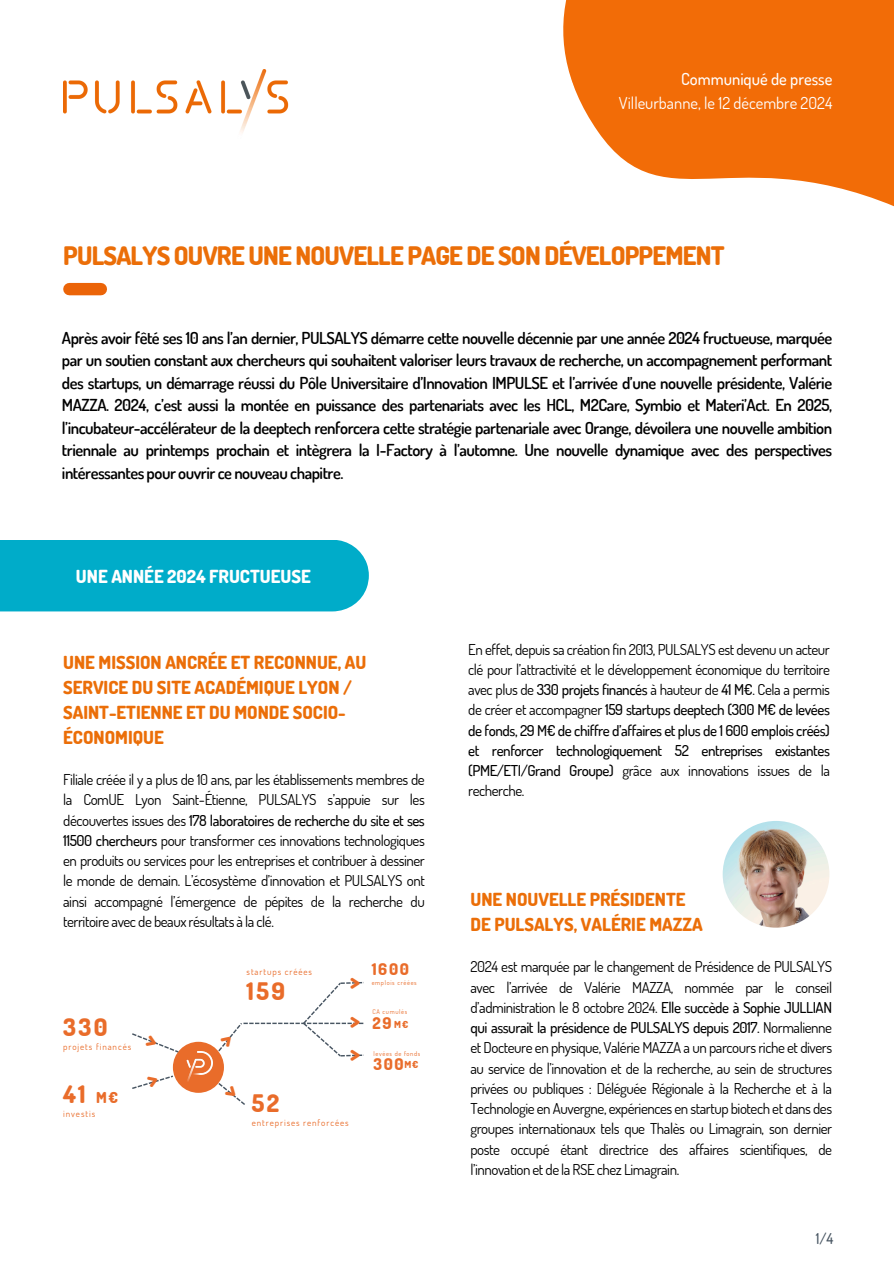
<style>
.page{position:relative;width:894px;height:1264px;background:#fff}
.page>*{position:absolute;margin:0;border:0;box-sizing:border-box;transform-origin:0 0}
.t1{font:800 25.5px "Dosis";letter-spacing:-.03em;color:#eb6e08}
.t2{font:800 24.15px "Dosis";letter-spacing:.1em;color:#e96c2a}
.t3{font:800 18px/24.8px "Dosis";color:#eb6e08}
.t4{font:800 18px "Dosis";color:#fff}
.t5{font:600 16.5px/22.5px "Dosis";letter-spacing:-.03em;color:#000;text-align:justify}
.t6{font:16.5px "Dosis";color:#fff}
.t7{font:500 16.5px "Dosis";color:#fff}
.t8{font:800 16.05px "Dosis";letter-spacing:.1em;color:#e96c2a}
.t9{font:800 15.15px "Dosis";color:#e96c2a}
.t10{font:15px/20.2px "Dosis";letter-spacing:-.03em;color:#000;text-align:justify}
.t11{font:500 15px "Dosis";color:#485562}
.t12{font:800 9.75px "Dosis";color:#e96c2a}
.t13{font:9px "Dosis";letter-spacing:.1em;color:#e96c2a}
.t14{font:6.45px "Dosis";letter-spacing:.1em;color:#e96c2a}
.s1{font-weight:500}
</style>
<div class="page">
<svg style="left:563px;top:0;width:330px;height:206px;fill:#f26c07"></svg>
<img style="left:63px;top:69px;width:226px;height:64px">
<div style="left:69px;top:283px;width:32px;height:12px;background:#eb6408"></div>
<img style="left:722px;top:821px;width:107px;height:106px;border-radius:50%">
<div style="left:0;top:540px;width:369px;height:71px;background:#00acc9"></div>
<div style="left:173px;top:1041px;width:51px;height:51px;background:#e96c2a;border-radius:50%"></div>
<img style="left:186px;top:1051px;width:26px;height:31px">
<svg style="left:132px;top:1075px;width:41px;height:14px"></svg>
<svg style="left:132px;top:1033px;width:46px;height:19px"></svg>
<svg style="left:218px;top:1082px;width:27px;height:22px"></svg>
<svg style="left:218px;top:981px;width:146px;height:75px"></svg>
<h2 class="t7" style="left:681px;top:68px;width:153px">Communiqué de presse</h2>
<h3 class="t6" style="left:618px;top:92px;width:215px">Villeurbanne, le 12 décembre 2024</h3>
<p class="t1" style="left:63px;top:238px;width:662px">PULSALYS OUVRE UNE NOUVELLE PAGE DE SON DÉVELOPPEMENT</p>
<h4 class="t5" style="left:62px;top:326px;width:771px">Après avoir fêté ses 10 ans l’an dernier, PULSALYS démarre cette nouvelle décennie par une année 2024 fructueuse, marquée par un soutien constant aux chercheurs qui souhaitent valoriser leurs travaux de recherche, un accompagnement performant des startups, un démarrage réussi du Pôle Universitaire d’Innovation IMPULSE et l’arrivée d’une nouvelle présidente, Valérie MAZZA. 2024, c’est aussi la montée en puissance des partenariats avec les HCL, M2Care, Symbio et Materi’Act. En 2025, l’incubateur-accélérateur de la deeptech renforcera cette stratégie partenariale avec Orange, dévoilera une nouvelle ambition triennale au printemps prochain et intègrera la I-Factory à l’automne. Une nouvelle dynamique avec des perspectives intéressantes pour ouvrir ce nouveau chapitre.</h4>
<p class="t4" style="left:76px;top:564px;width:236px">UNE ANNÉE 2024 FRUCTUEUSE</p>
<h1 class="t3" style="left:63px;top:650px;width:304px">UNE MISSION ANCRÉE ET RECONNUE, AU<br>SERVICE DU SITE ACADÉMIQUE LYON /<br>SAINT-ETIENNE ET DU MONDE SOCIO-<br>ÉCONOMIQUE</h1>
<p class="t10" style="left:63px;top:769px;width:363px">Filiale créée il y a plus de 10 ans, par les établissements membres de la ComUE Lyon Saint-Étienne, PULSALYS s’appuie sur les découvertes issues des <span class="s1">178 laboratoires de recherche du site et ses 11500 chercheurs</span> pour transformer ces innovations technologiques en produits ou services pour les entreprises et contribuer à dessiner le monde de demain. L’écosystème d’innovation et PULSALYS ont ainsi accompagné l’émergence de pépites de la recherche du territoire avec de beaux résultats à la clé.</p>
<p class="t2" style="left:63px;top:1011px;width:46px">330</p>
<h1 class="t13" style="left:63px;top:1040px;width:69px">projets financés</h1>
<h1 class="t2" style="left:63px;top:1078px;width:24px">41</h1>
<p class="t9" style="left:96px;top:1087px;width:23px">M€</p>
<p class="t13" style="left:63px;top:1107px;width:33px">investis</p>
<p class="t13" style="left:246px;top:965px;width:67px">startups créées</p>
<p class="t2" style="left:246px;top:975px;width:40px">159</p>
<h5 class="t2" style="left:350px;top:964px;width:12px">&gt;</h5>
<p class="t2" style="left:350px;top:1004px;width:12px">&gt;</p>
<p class="t2" style="left:350px;top:1037px;width:12px">&gt;</p>
<p class="t2" style="left:252px;top:1087px;width:29px">52</p>
<p class="t13" style="left:252px;top:1116px;width:98px">entreprises renforcées</p>
<p class="t8" style="left:371px;top:958px;width:39px">1600</p>
<p class="t14" style="left:371px;top:977px;width:47px">emplois créées</p>
<p class="t8" style="left:372px;top:1012px;width:21px">29</p>
<p class="t14" style="left:372px;top:1007px;width:36px">CA cumulés</p>
<p class="t12" style="left:394px;top:1018px;width:16px">M€</p>
<p class="t8" style="left:373px;top:1053px;width:32px">300</p>
<p class="t14" style="left:373px;top:1049px;width:48px">levées de fonds</p>
<p class="t12" style="left:404px;top:1057px;width:16px">M€</p>
<h5 class="t10" style="left:468px;top:638px;width:363px">En effet, depuis sa création fin 2013, PULSALYS est devenu un acteur clé pour l’attractivité et le développement économique du territoire avec plus de <span class="s1">330 projets financés</span> à hauteur de <span class="s1">41 M€</span>. Cela a permis de créer et accompagner <span class="s1">159 startups deeptech (300 M€ de levées de fonds, 29 M€ de chiffre d’affaires et plus de 1 600 emplois créés) et renforcer technologiquement 52 entreprises existantes (PME/ETI/Grand Groupe)</span> grâce aux innovations issues de la recherche.</h5>
<p class="t3" style="left:470px;top:886px;width:234px">UNE NOUVELLE PRÉSIDENTE<br>DE PULSALYS, VALÉRIE MAZZA</p>
<p class="t10" style="left:470px;top:956px;width:363px">2024 est marquée par le changement de Présidence de PULSALYS avec l’arrivée de Valérie MAZZA, nommée par le conseil d’administration le 8 octobre 2024. <span class="s1">Elle succède à Sophie JULLIAN qui assurait la présidence de PULSALYS depuis 2017.</span> Normalienne et Docteure en physique, Valérie MAZZA a un parcours riche et divers au service de l’innovation et de la recherche, au sein de structures privées ou publiques : Déléguée Régionale à la Recherche et à la Technologie en Auvergne, expériences en startup biotech et dans des groupes internationaux tels que Thalès ou Limagrain, son dernier poste occupé étant directrice des affaires scientifiques, de l’innovation et de la RSE chez Limagrain.</p>
<h3 class="t11" style="left:815px;top:1228px;width:19px">1/4</h3>
</div>
